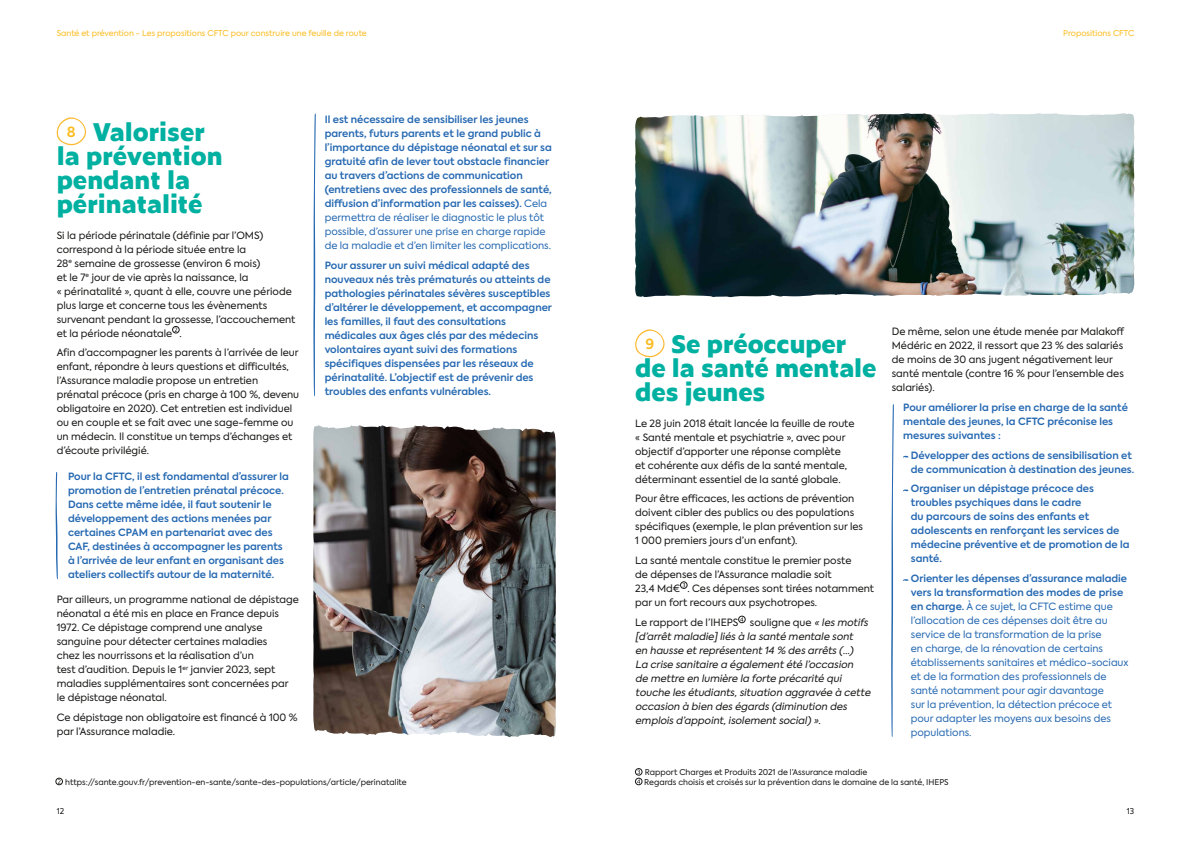
<style>
.page{position:relative;width:1191px;height:842px;background:#fff}
.page>*{position:absolute;margin:0;border:0;box-sizing:border-box;transform-origin:0 0}
.t1{font:800 24px/24px "Zeitung Micro Pro";color:#00b0a0}
.t2{font:10px/14px "Axiforma";color:#181716}
.t3{font:600 10px/14px "Axiforma";color:#2669b2}
.t4{font:10px/14px "Axiforma";color:#2669b2}
.t5{font:italic 10px/14px "Axiforma";color:#181716}
.t6{font:8px/9.6px "Axiforma";color:#181716}
.t7{font:8px "Axiforma";color:#fbbb1d}
.s1{font-weight:400}
.s2{font-style:normal}
.s3{font-weight:600}
</style>
<div class="page">
<div style="left:635px;top:768px;width:7px;height:7px;border:1px solid #181716;border-radius:50%"></div>
<div style="left:635px;top:778px;width:7px;height:7px;border:1px solid #181716;border-radius:50%"></div>
<svg style="left:637px;top:770px;width:3px;height:14px"></svg>
<svg style="left:635px;top:329px;width:30px;height:29px"></svg>
<div style="left:680px;top:581px;width:7px;height:8px;border:1px solid #181716;border-radius:50%"></div>
<div style="left:738px;top:616px;width:7px;height:7px;border:1px solid #181716;border-radius:50%"></div>
<svg style="left:740px;top:617px;width:3px;height:5px"></svg>
<svg style="left:903px;top:455px;width:5px;height:3px"></svg>
<svg style="left:56px;top:117px;width:31px;height:29px"></svg>
<div style="left:172px;top:326px;width:7px;height:7px;border:1px solid #181716;border-radius:50%"></div>
<div style="left:56px;top:778px;width:7px;height:7px;border:1px solid #181716;border-radius:50%"></div>
<svg style="left:891px;top:404px;width:3px;height:333px"></svg>
<svg style="left:55px;top:472px;width:3px;height:107px"></svg>
<svg style="left:313px;top:113px;width:3px;height:284px"></svg>
<img style="left:635px;top:113px;width:499px;height:184px">
<img style="left:635px;top:113px;width:403px;height:118px">
<img style="left:423px;top:425px;width:133px;height:312px">
<img style="left:313px;top:425px;width:110px;height:310px">
<p class="t7" style="left:57px;top:28px;width:312px">Santé et prévention - Les propositions CFTC pour construire une feuille de route</p>
<h1 class="t1" style="left:57px;top:119px;width:167px;text-indent:10px"><sup>8</sup> Valoriser la prévention pendant la périnatalité</h1>
<p class="t2" style="left:57px;top:228px;width:240px">Si la période périnatale (définie par l’OMS) correspond à la période située entre la<br>28<sup>e</sup> semaine de grossesse (environ 6 mois)<br>et le 7<sup>e</sup> jour de vie après la naissance, la<br>« périnatalité », quant à elle, couvre une période plus large et concerne tous les évènements survenant pendant la grossesse, l’accouchement et la période néonatale .</p>
<p class="t2" style="left:57px;top:346px;width:244px">Afin d’accompagner les parents à l’arrivée de leur enfant, répondre à leurs questions et difficultés, l’Assurance maladie propose un entretien prénatal précoce (pris en charge à 100 %, devenu obligatoire en 2020). Cet entretien est individuel ou en couple et se fait avec une sage-femme ou un médecin. Il constitue un temps d’échanges et d’écoute privilégié.</p>
<p class="t3" style="left:68px;top:469px;width:222px">Pour la CFTC, il est fondamental d’assurer la promotion de l’entretien prénatal précoce.<br>Dans cette même idée, il faut soutenir le développement des actions menées par certaines CPAM en partenariat avec des CAF, destinées à accompagner les parents à l’arrivée de leur enfant en organisant des ateliers collectifs autour de la maternité.</p>
<p class="t2" style="left:57px;top:592px;width:244px">Par ailleurs, un programme national de dépistage néonatal a été mis en place en France depuis 1972. Ce dépistage comprend une analyse sanguine pour détecter certaines maladies<br>chez les nourrissons et la réalisation d’un<br>test d’audition. Depuis le 1<sup>er</sup> janvier 2023, sept maladies supplémentaires sont concernées par le dépistage néonatal.</p>
<p class="t2" style="left:57px;top:710px;width:242px">Ce dépistage non obligatoire est financé à 100 % par l’Assurance maladie.</p>
<p class="t3" style="left:325px;top:113px;width:229px">Il est nécessaire de sensibiliser les jeunes parents, futurs parents et le grand public à l’importance du dépistage néonatal et sur sa gratuité afin de lever tout obstacle financier au travers d’actions de communication (entretiens avec des professionnels de santé, diffusion d’information par les caisses). <span class="s1">Cela permettra de réaliser le diagnostic le plus tôt possible, d’assurer une prise en charge rapide de la maladie et d’en limiter les complications.</span></p>
<p class="t3" style="left:325px;top:259px;width:229px">Pour assurer un suivi médical adapté des nouveaux nés très prématurés ou atteints de pathologies périnatales sévères susceptibles d’altérer le développement, et accompagner les familles, il faut des consultations médicales aux âges clés par des médecins volontaires ayant suivi des formations spécifiques dispensées par les réseaux de périnatalité. L’objectif est de prévenir des troubles des enfants vulnérables.</p>
<p class="t6" style="left:65px;top:777px;width:343px">https://sante.gouv.fr/prevention-en-sante/sante-des-populations/article/perinatalite</p>
<p class="t6" style="left:57px;top:806px;width:9px">12</p>
<p class="t7" style="left:1063px;top:28px;width:72px">Propositions CFTC</p>
<h1 class="t1" style="left:635px;top:331px;width:243px;text-indent:10px"><sup>9</sup> Se préoccuper de la santé mentale des jeunes</h1>
<p class="t2" style="left:635px;top:416px;width:221px">Le 28 juin 2018 était lancée la feuille de route « Santé mentale et psychiatrie », avec pour objectif d’apporter une réponse complète<br>et cohérente aux défis de la santé mentale, déterminant essentiel de la santé globale.</p>
<p class="t2" style="left:635px;top:492px;width:229px">Pour être efficaces, les actions de prévention doivent cibler des publics ou des populations spécifiques (exemple, le plan prévention sur les 1 000 premiers jours d’un enfant).</p>
<p class="t2" style="left:635px;top:553px;width:240px">La santé mentale constitue le premier poste<br>de dépenses de l’Assurance maladie soit<br>23,4 Md€ . Ces dépenses sont tirées notamment par un fort recours aux psychotropes.</p>
<p class="t5" style="left:635px;top:615px;width:239px"><span class="s2">Le rapport de l’IHEPS souligne que</span> « les motifs [d’arrêtmaladie]liés à la santé mentale sont<br>en hausse etreprésentent14 % des arrêts (...)<br>La crise sanitaire a égalementété l’occasion de mettre en lumière la forte précarité qui touche les étudiants,situation aggravée à cette occasion à bien des égards (diminution des emplois d’appoint,isolementsocial)»<span class="s2">.</span></p>
<p class="t2" style="left:891px;top:325px;width:234px">De même, selon une étude menée par Malakoff Médéric en 2022, il ressort que 23 % des salariés de moins de 30 ans jugent négativement leur santé mentale (contre 16 % pour l’ensemble des salariés).</p>
<p class="t3" style="left:903px;top:401px;width:226px">Pour améliorer la prise en charge de la santé mentale des jeunes, la CFTC préconise les mesures suivantes :</p>
<p class="t3" style="left:911px;top:448px;width:225px">Développer des actions de sensibilisation et de communication à destination des jeunes.</p>
<p class="t3" style="left:911px;top:482px;width:220px">Organiser un dépistage précoce des troubles psychiques dans le cadre<br>du parcours de soins des enfants et adolescents en renforçant les services de médecine préventive et de promotion de la santé.</p>
<p class="t4" style="left:911px;top:572px;width:219px"><span class="s3">Orienter les dépenses d’assurance maladie vers la transformation des modes de prise en charge.</span> À ce sujet, la CFTC estime que l’allocation de ces dépenses doit être au service de la transformation de la prise<br>en charge, de la rénovation de certains établissements sanitaires et médico-sociaux et de la formation des professionnels de santé notamment pour agir davantage<br>sur la prévention, la détection précoce et pour adapter les moyens aux besoins des populations.</p>
<p class="t6" style="left:644px;top:768px;width:306px">Rapport Charges et Produits 2021 de l’Assurance maladie<br>Regards choisis et croisés sur la prévention dans le domaine de la santé, IHEPS</p>
<p class="t6" style="left:1126px;top:806px;width:9px">13</p>
</div>
